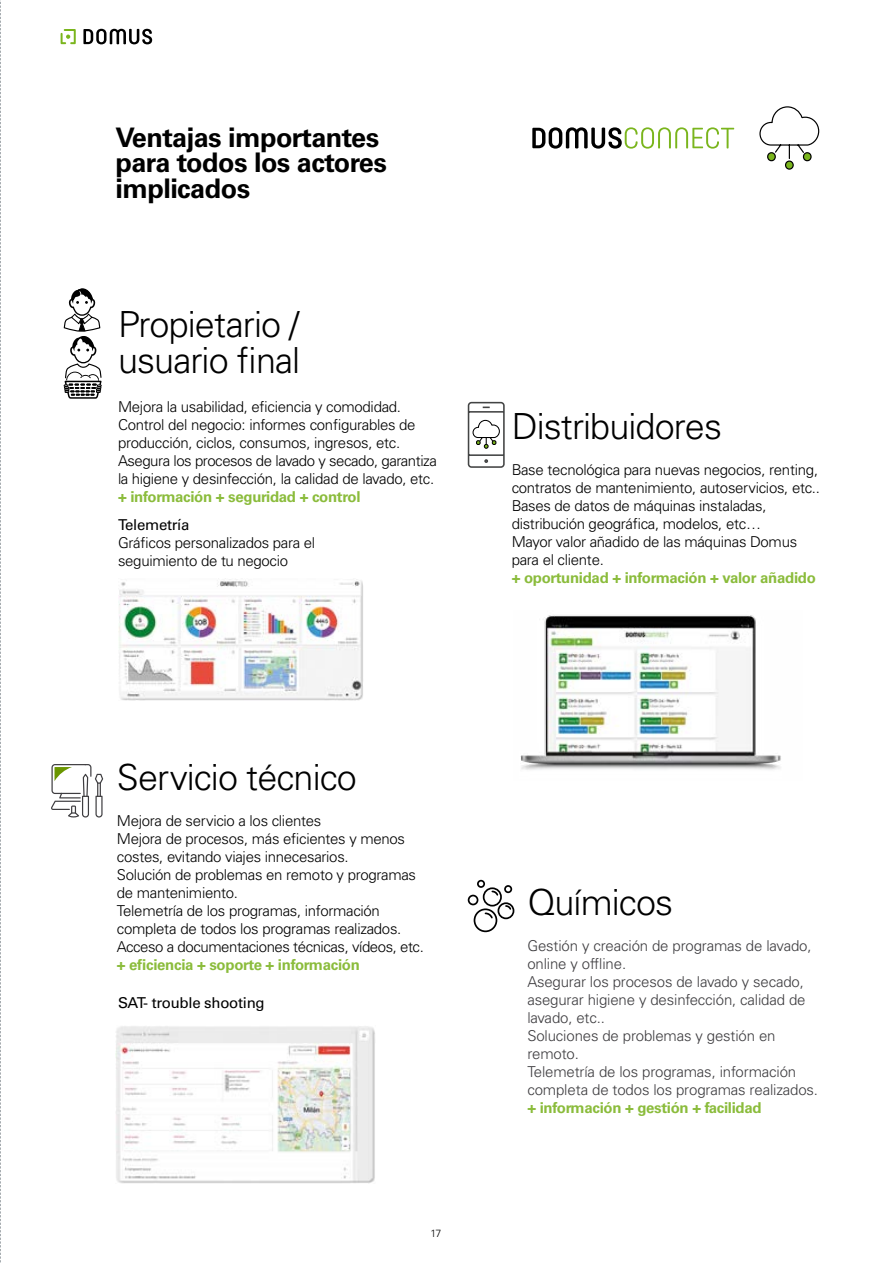
<style>
.page{position:relative;width:893px;height:1263px;background:#fff}
.page>*{position:absolute;margin:0;border:0;box-sizing:border-box;transform-origin:0 0}
.t1{font:300 36px/36px "Univers LT Std";letter-spacing:-.025em;color:#000}
.t2{font:700 27px/25.5px "Univers LT Std";letter-spacing:-.02em;color:#000}
.t3{font:300 15px/18px "Univers LT Std";letter-spacing:-.02em;color:#000}
.t4{font:300 15px/18px "Univers LT Std";letter-spacing:-.01em;color:#3e3d40}
.t5{font:700 15px "Univers LT Std";letter-spacing:-.02em;color:#8bbc3c}
.t6{font:15px "Univers LT Std";letter-spacing:-.02em;color:#000}
.t7{font:300 10.5px "Univers LT Std";color:#000}
</style>
<div class="page">
<div style="left:786px;top:161px;width:7px;height:8px;background:#7ab51d;border-radius:50%"></div>
<div style="left:785px;top:160px;width:9px;height:10px;border:1px solid #000;border-radius:50%"></div>
<svg style="left:759px;top:106px;width:61px;height:55px"></svg>
<svg style="left:532px;top:127px;width:202px;height:22px"></svg>
<svg style="left:51px;top:764px;width:52px;height:53px"></svg>
<svg style="left:467px;top:401px;width:38px;height:67px"></svg>
<img style="left:520px;top:615px;width:261px;height:155px">
<svg style="left:467px;top:879px;width:48px;height:54px"></svg>
<img style="left:118px;top:578px;width:245px;height:122px">
<img style="left:116px;top:1026px;width:259px;height:157px">
<svg style="left:63px;top:288px;width:39px;height:111px"></svg>
<svg style="left:83px;top:29px;width:69px;height:15px"></svg>
<svg style="left:61px;top:29px;width:15px;height:15px"></svg>
<svg style="left:0;top:0;width:1px;height:1263px"></svg>
<h2 class="t2" style="left:116px;top:125px;width:273px">Ventajas importantes para todos los actores implicados</h2>
<h1 class="t1" style="left:118px;top:306px;width:184px">Propietario / usuario final</h1>
<p class="t3" style="left:118px;top:397px;width:320px">Mejora la usabilidad, eficiencia y comodidad.<br>Control del negocio: informes configurables de producción, ciclos, consumos, ingresos, etc.<br>Asegura los procesos de lavado y secado, garantiza la higiene y desinfección, la calidad de lavado, etc.</p>
<p class="t5" style="left:118px;top:488px;width:244px">+ información + seguridad + control</p>
<p class="t6" style="left:118px;top:515px;width:73px">Telemetría</p>
<p class="t3" style="left:118px;top:533px;width:199px">Gráficos personalizados para el seguimiento de tu negocio</p>
<h1 class="t1" style="left:117px;top:759px;width:241px">Servicio técnico</h1>
<p class="t3" style="left:117px;top:812px;width:308px">Mejora de servicio a los clientes<br>Mejora de procesos, más eficientes y menos costes, evitando viajes innecesarios.<br>Solución de problemas en remoto y programas de mantenimiento.<br>Telemetría de los programas, información completa de todos los programas realizados.<br>Acceso a documentaciones técnicas, vídeos, etc.</p>
<p class="t5" style="left:117px;top:956px;width:244px">+ eficiencia + soporte + información</p>
<p class="t6" style="left:118px;top:994px;width:148px">SAT- trouble shooting</p>
<p class="t7" style="left:430px;top:1227px;width:12px">17</p>
<h1 class="t1" style="left:512px;top:408px;width:212px">Distribuidores</h1>
<p class="t3" style="left:512px;top:460px;width:310px">Base tecnológica para nuevas negocios, renting, contratos de mantenimiento, autoservicios, etc..<br>Bases de datos de máquinas instaladas, distribución geográfica, modelos, etc…<br>Mayor valor añadido de las máquinas Domus para el cliente.</p>
<p class="t5" style="left:512px;top:569px;width:306px">+ oportunidad + información + valor añadido</p>
<h1 class="t1" style="left:527px;top:884px;width:147px">Químicos</h1>
<p class="t4" style="left:527px;top:936px;width:292px">Gestión y creación de programas de lavado, online y offline.<br>Asegurar los procesos de lavado y secado, asegurar higiene y desinfección, calidad de lavado, etc..<br>Soluciones de problemas y gestión en remoto.<br>Telemetría de los programas, información completa de todos los programas realizados.</p>
<p class="t5" style="left:527px;top:1098px;width:236px">+ información + gestión + facilidad</p>
</div>
